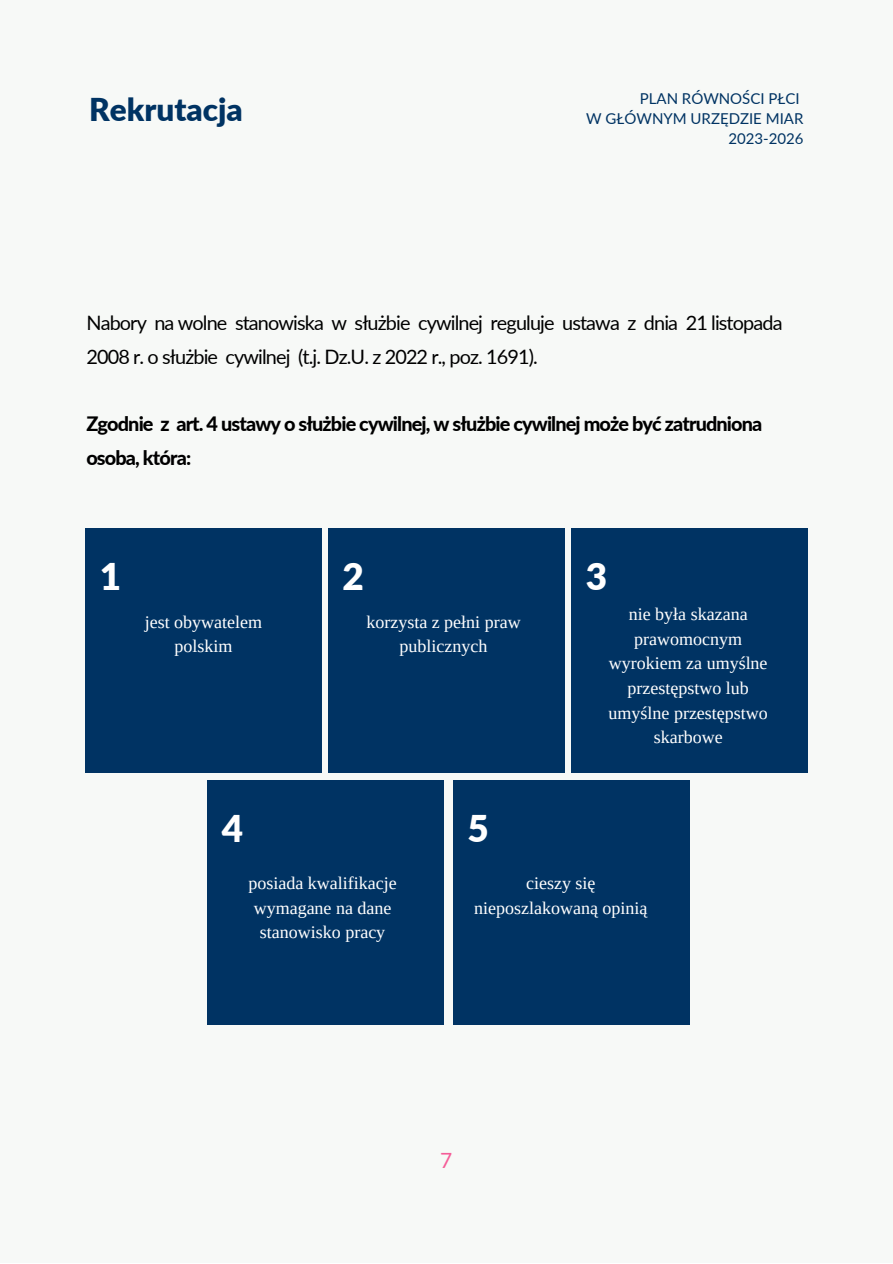
<style>
.page{position:relative;width:893px;height:1264px;background:#fff}
.page>*{position:absolute;margin:0;border:0;box-sizing:border-box;transform-origin:0 0}
.t1{font:900 36.9px "Lato";color:#fff}
.t2{font:900 31.5px "Lato";color:#003363}
.t3{font:21px "Lato";color:#f55d98}
.t4{font:19.8px/33.8px "Lato";letter-spacing:-.045em;color:#000}
.t5{font:800 19.8px/33.8px "Lato";letter-spacing:-.045em;color:#000}
.t6{font:18px/24.8px "Liberation Serif";color:#fff;text-align:center}
.t7{font:15px/20.2px "Lato";color:#003363;text-align:right}
</style>
<div class="page">
<div style="left:0;top:0;width:892px;height:1262px;background:#f7f9f7"></div>
<div style="left:207px;top:780px;width:236px;height:244px;background:#003363"></div>
<div style="left:453px;top:780px;width:236px;height:244px;background:#003363"></div>
<div style="left:85px;top:528px;width:236px;height:244px;background:#003363"></div>
<div style="left:328px;top:528px;width:236px;height:244px;background:#003363"></div>
<div style="left:571px;top:528px;width:236px;height:244px;background:#003363"></div>
<h2 class="t2" style="left:89px;top:89px;width:155px">Rekrutacja</h2>
<p class="t7" style="left:586px;top:88px;width:219px">PLAN RÓWNOŚCI PŁCI<br>W GŁÓWNYM URZĘDZIE MIAR<br>2023-2026</p>
<p class="t4" style="left:86px;top:305px;width:697px">Nabory na wolne stanowiska w służbie cywilnej reguluje ustawa z dnia 21 listopada<br>2008 r. o służbie cywilnej (t.j. Dz.U. z 2022 r., poz. 1691).</p>
<p class="t5" style="left:86px;top:406px;width:677px">Zgodnie z art. 4 ustawy o służbie cywilnej, w służbie cywilnej może być zatrudniona osoba, która:</p>
<h1 class="t1" style="left:100px;top:553px;width:23px">1</h1>
<p class="t6" style="left:145px;top:609px;width:119px">jest obywatelem polskim</p>
<h1 class="t1" style="left:342px;top:553px;width:23px">2</h1>
<p class="t6" style="left:366px;top:609px;width:156px">korzysta z pełni praw publicznych</p>
<h1 class="t1" style="left:585px;top:553px;width:23px">3</h1>
<p class="t6" style="left:608px;top:601px;width:161px">nie była skazana prawomocnym wyrokiem za umyślne przestępstwo lub umyślne przestępstwo skarbowe</p>
<h1 class="t1" style="left:222px;top:805px;width:23px">4</h1>
<p class="t6" style="left:248px;top:870px;width:150px">posiada kwalifikacje wymagane na dane stanowisko pracy</p>
<h1 class="t1" style="left:467px;top:805px;width:23px">5</h1>
<p class="t6" style="left:474px;top:870px;width:175px">cieszy się nieposzlakowaną opinią</p>
<p class="t3" style="left:440px;top:1147px;width:14px">7</p>
</div>
